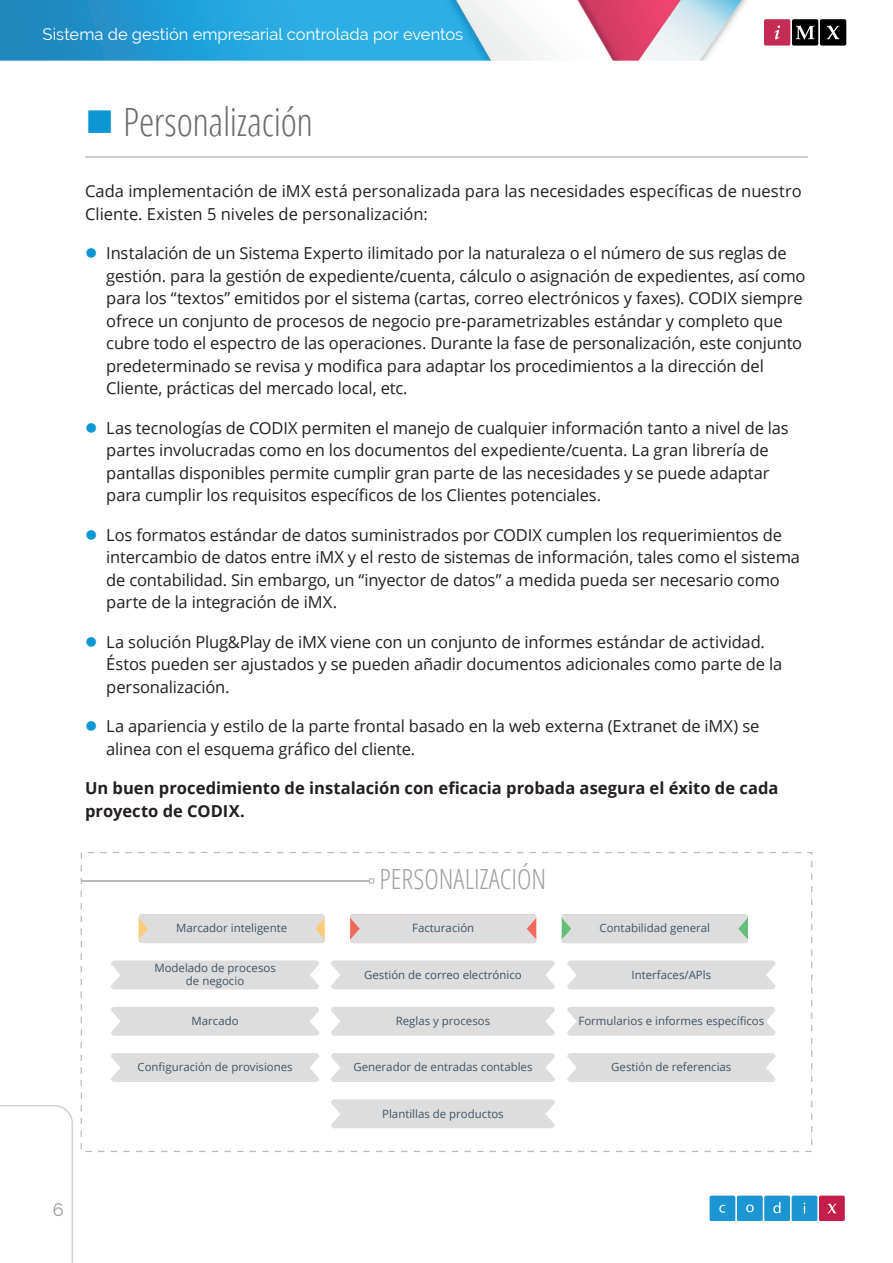
<style>
.page{position:relative;width:893px;height:1263px;background:#fff}
.page>*{position:absolute;margin:0;border:0;box-sizing:border-box;transform-origin:0 0}
.t1{font:300 condensed 39px "Open Sans";letter-spacing:-.01em;color:#6c6d70}
.t2{font:300 condensed 27.75px "Open Sans";color:#9e9e9e}
.t3{font:18px "Raleway";color:#939598}
.Body{font:16.5px/22.5px "Open Sans";letter-spacing:-.01em;color:#231f20}
.Body-2{font:700 16.5px/22.5px "Open Sans";color:#231f20}
.t4{font:16.5px "Raleway";color:#fff}
.t5{font:11.4px/13px "Open Sans";color:#3f5466;text-align:center}
</style>
<div class="page">
<img style="left:0;top:0;width:748px;height:61px">
<svg style="left:764px;top:19px;width:82px;height:27px;background:#623442"></svg>
<svg style="left:709px;top:1195px;width:136px;height:25px;background:#528cbf"></svg>
<svg style="left:0;top:1105px;width:73px;height:158px"></svg>
<svg style="left:81px;top:852px;width:731px;height:300px"></svg>
<hr style="left:81px;top:880px;width:288px;height:2px;background:#b8bbbb">
<svg style="left:369px;top:878px;width:5px;height:6px"></svg>
<div style="left:331px;top:960px;width:224px;height:29px;background:#ddd"></div>
<svg style="left:111px;top:960px;width:208px;height:29px;background:#dedede"></svg>
<div style="left:331px;top:1007px;width:224px;height:29px;background:#ddd"></div>
<svg style="left:567px;top:960px;width:208px;height:29px;background:#dedede"></svg>
<div style="left:567px;top:1007px;width:208px;height:29px;background:#ddd"></div>
<div style="left:111px;top:1007px;width:208px;height:29px;background:#ddd"></div>
<div style="left:331px;top:1099px;width:224px;height:29px;background:#ddd"></div>
<div style="left:567px;top:1053px;width:208px;height:29px;background:#ddd"></div>
<div style="left:111px;top:1053px;width:208px;height:29px;background:#ddd"></div>
<div style="left:331px;top:1053px;width:224px;height:29px;background:#ddd"></div>
<svg style="left:139px;top:914px;width:186px;height:29px;background:#dedcd9"></svg>
<svg style="left:350px;top:914px;width:186px;height:29px;background:#ddd8d7"></svg>
<svg style="left:562px;top:914px;width:186px;height:29px;background:#d7dbd8"></svg>
<hr style="left:85px;top:156px;width:723px;height:2px;background:#bcbdc0">
<p class="t4" style="left:43px;top:25px;width:422px">Sistema de gestión empresarial controlada por eventos</p>
<p class="t1" style="left:123px;top:96px;width:191px">Personalización</p>
<p class="Body" style="left:85px;top:180px;width:718px">Cada implementación de iMX está personalizada para las necesidades específicas de nuestro<br>Cliente. Existen 5 niveles de personalización:</p>
<p class="Body" style="left:106px;top:242px;width:701px">Instalación de un Sistema Experto ilimitado por la naturaleza o el número de sus reglas de gestión. para la gestión de expediente/cuenta, cálculo o asignación de expedientes, así como para los “textos” emitidos por el sistema (cartas, correo electrónicos y faxes). CODIX siempre ofrece un conjunto de procesos de negocio pre-parametrizables estándar y completo que cubre todo el espectro de las operaciones. Durante la fase de personalización, este conjunto predeterminado se revisa y modifica para adaptar los procedimientos a la dirección del Cliente, prácticas del mercado local, etc.</p>
<p class="Body" style="left:106px;top:416px;width:684px">Las tecnologías de CODIX permiten el manejo de cualquier información tanto a nivel de las partes involucradas como en los documentos del expediente/cuenta. La gran librería de pantallas disponibles permite cumplir gran parte de las necesidades y se puede adaptar para cumplir los requisitos específicos de los Clientes potenciales.</p>
<p class="Body" style="left:106px;top:523px;width:695px">Los formatos estándar de datos suministrados por CODIX cumplen los requerimientos de intercambio de datos entre iMX y el resto de sistemas de información, tales como el sistema de contabilidad. Sin embargo, un “inyector de datos” a medida pueda ser necesario como parte de la integración de iMX.</p>
<p class="Body" style="left:106px;top:630px;width:677px">La solución Plug&amp;Play de iMX viene con un conjunto de informes estándar de actividad.<br>Éstos pueden ser ajustados y se pueden añadir documentos adicionales como parte de la personalización.</p>
<p class="Body" style="left:106px;top:715px;width:655px">La apariencia y estilo de la parte frontal basado en la web externa (Extranet de iMX) se alinea con el esquema gráfico del cliente.</p>
<p class="Body-2" style="left:85px;top:777px;width:695px">Un buen procedimiento de instalación con eficacia probada asegura el éxito de cada proyecto de CODIX.</p>
<p class="t2" style="left:380px;top:860px;width:168px">PERSONALIZACIÓN</p>
<p class="t5" style="left:176px;top:921px;width:113px">Marcador inteligente</p>
<p class="t5" style="left:412px;top:921px;width:64px">Facturación</p>
<p class="t5" style="left:599px;top:921px;width:112px">Contabilidad general</p>
<p class="t5" style="left:154px;top:961px;width:123px">Modelado de procesos de negocio</p>
<p class="t5" style="left:364px;top:968px;width:159px">Gestión de correo electrónico</p>
<p class="t5" style="left:632px;top:968px;width:81px">Interfaces/APls</p>
<p class="t5" style="left:192px;top:1014px;width:49px">Marcado</p>
<p class="t5" style="left:578px;top:1014px;width:187px">Formularios e informes específicos</p>
<p class="t5" style="left:396px;top:1014px;width:96px">Reglas y procesos</p>
<p class="t5" style="left:137px;top:1060px;width:157px">Configuración de provisiones</p>
<p class="t5" style="left:353px;top:1060px;width:181px">Generador de entradas contables</p>
<p class="t5" style="left:611px;top:1060px;width:122px">Gestión de referencias</p>
<p class="t3" style="left:53px;top:1199px;width:12px">6</p>
<p class="t5" style="left:382px;top:1107px;width:123px">Plantillas de productos</p>
</div>
